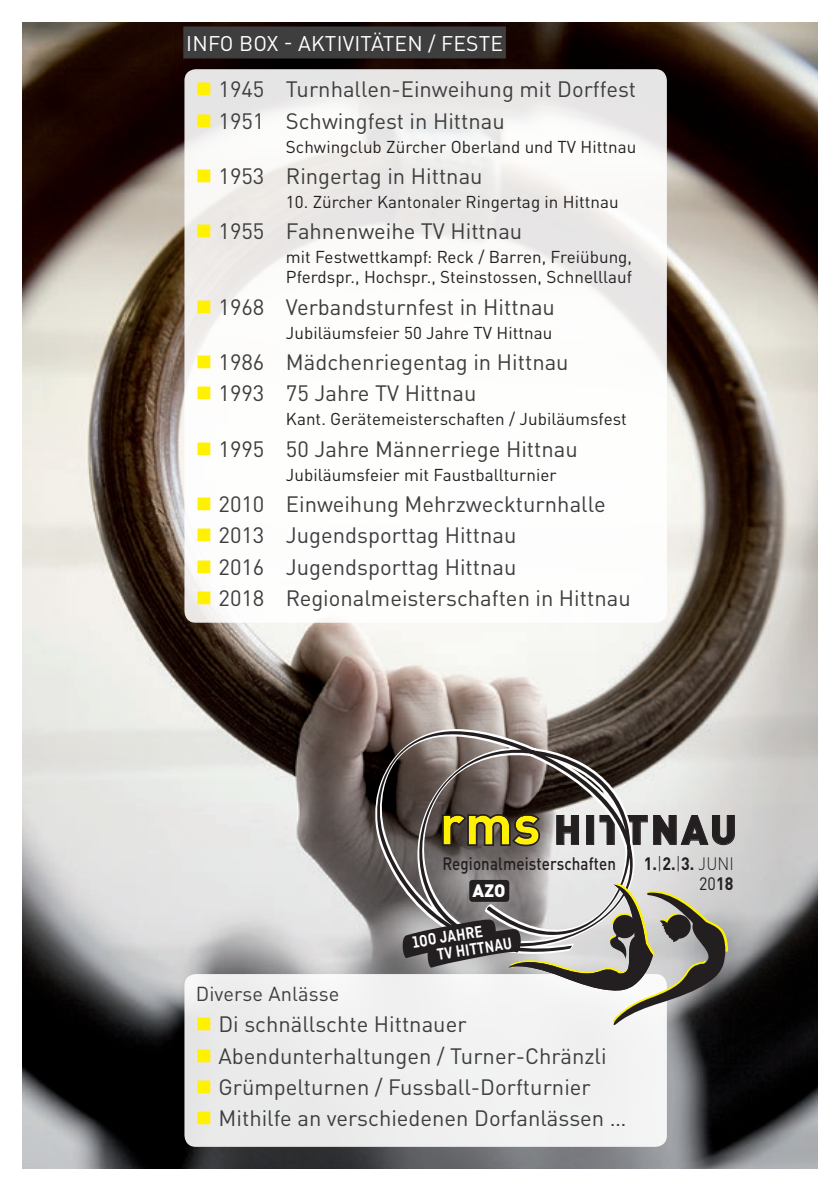
<style>
.page{position:relative;width:840px;height:1191px;background:#fff}
.page>*{position:absolute;margin:0;border:0;box-sizing:border-box;transform-origin:0 0}
.t1{font:900 40.4px "DIN Pro";letter-spacing:.055em;color:#231f20}
.t2{font:22px/31.4px "DIN Pro";color:#3e3e3f}
.t3{font:21px "DIN Pro";letter-spacing:.01em;color:#fff}
.t4{font:20px "DIN Pro";letter-spacing:.005em;color:#3e3e3f}
.t5{font:500 17.8px "DIN Pro";letter-spacing:.01em;color:#231f20;scale:.85 1}
.t6{font:700 17.8px/20.8px "DIN Pro";color:#231f20;text-align:right;scale:.9 1}
.t7{font:900 17.8px "DIN Pro";color:#fff}
.t8{font:600 17.2px/16.2px "Ciutadella";color:#fff;scale:.9 1}
.t9{font:17px/20.4px "DIN Pro";letter-spacing:.005em;color:#231f20}
.s1{font-weight:700;font-size:54.6px;color:#fff101}
.s2{font-weight:300}
.s3{font-weight:400}
</style>
<div class="page">
<img style="left:23px;top:23px;width:793px;height:1145px">
<svg style="left:184px;top:69px;width:482px;height:553px"></svg>
<div style="left:184px;top:974px;width:482px;height:172px;background:#f0f0f0;border-radius:11px"></div>
<svg style="left:639px;top:815px;width:95px;height:30px;background:#c2c1c0"></svg>
<svg style="left:375px;top:726px;width:259px;height:230px;background:#7c7572"></svg>
<svg style="left:441px;top:814px;width:98px;height:32px;background:#443c3b"></svg>
<svg style="left:400px;top:880px;width:329px;height:147px"></svg>
<div style="left:183px;top:26px;width:322px;height:32px;background:#3e3e3f"></div>
<svg style="left:197px;top:83px;width:13px;height:13px"></svg>
<svg style="left:197px;top:114px;width:13px;height:13px"></svg>
<svg style="left:197px;top:169px;width:13px;height:13px"></svg>
<svg style="left:197px;top:225px;width:13px;height:13px"></svg>
<svg style="left:197px;top:300px;width:13px;height:13px"></svg>
<svg style="left:197px;top:355px;width:13px;height:13px"></svg>
<svg style="left:197px;top:387px;width:13px;height:13px"></svg>
<svg style="left:197px;top:442px;width:13px;height:13px"></svg>
<svg style="left:197px;top:497px;width:13px;height:13px"></svg>
<svg style="left:197px;top:529px;width:13px;height:13px"></svg>
<svg style="left:197px;top:560px;width:13px;height:13px"></svg>
<svg style="left:197px;top:591px;width:13px;height:13px"></svg>
<svg style="left:197px;top:1049px;width:5px;height:13px"></svg>
<svg style="left:197px;top:1080px;width:3px;height:13px"></svg>
<p class="t3" style="left:186px;top:26px;width:318px">INFO BOX - AKTIVITÄTEN / FESTE</p>
<p class="t2" style="left:218px;top:72px;width:419px">1945 Turnhallen-Einweihung mit Dorffest<br>1951 Schwingfest in Hittnau</p>
<p class="t9" style="left:286px;top:135px;width:352px">Schwingclub Zürcher Oberland und TV Hittnau</p>
<p class="t2" style="left:218px;top:158px;width:265px">1953 Ringertag in Hittnau</p>
<p class="t9" style="left:286px;top:190px;width:334px">10. Zürcher Kantonaler Ringertag in Hittnau</p>
<p class="t2" style="left:218px;top:213px;width:305px">1955 Fahnenweihe TV Hittnau</p>
<p class="t9" style="left:286px;top:245px;width:347px">mit Festwettkampf: Reck / Barren, Freiübung,<br>Pferdspr., Hochspr., Steinstossen, Schnelllauf</p>
<p class="t2" style="left:218px;top:289px;width:338px">1968 Verbandsturnfest in Hittnau</p>
<p class="t9" style="left:286px;top:321px;width:268px">Jubiläumsfeier 50 Jahre TV Hittnau</p>
<p class="t2" style="left:218px;top:344px;width:351px">1986 Mädchenriegentag in Hittnau<br>1993 75 Jahre TV Hittnau</p>
<p class="t9" style="left:286px;top:407px;width:342px">Kant. Gerätemeisterschaften / Jubiläumsfest</p>
<p class="t2" style="left:218px;top:431px;width:360px">1995 50 Jahre Männerriege Hittnau</p>
<p class="t9" style="left:286px;top:462px;width:272px">Jubiläumsfeier mit Faustballturnier</p>
<p class="t2" style="left:218px;top:486px;width:413px">2010 Einweihung Mehrzweckturnhalle 2013 Jugendsporttag Hittnau<br>2016 Jugendsporttag Hittnau<br>2018 Regionalmeisterschaften in Hittnau</p>
<h1 class="t1" style="left:439px;top:795px;width:298px"><span class="s1">rms</span> HITTNAU</h1>
<p class="t5" style="left:442px;top:848px;width:205px">Regionalmeisterschaften</p>
<p class="t6" style="left:643px;top:850px;width:101px">1.<span class="s2">|</span>2.<span class="s2">|</span>3. <span class="s2">JUNI<br></span><span class="s3">20</span>18</p>
<p class="t7" style="left:472px;top:875px;width:34px">AZO</p>
<p class="t8" style="left:433px;top:930px;width:86px;text-indent:-22px;rotate:-9deg">100 JAHRE<br>TV HITTNAU</p>
<p class="t4" style="left:196px;top:977px;width:145px">Diverse Anlässe</p>
<p class="t2" style="left:218px;top:1006px;width:409px">Di schnällschte Hittnauer Abendunterhaltungen / Turner-Chränzli Grümpelturnen / Fussball-Dorfturnier Mithilfe an verschiedenen Dorfanlässen …</p>
</div>
